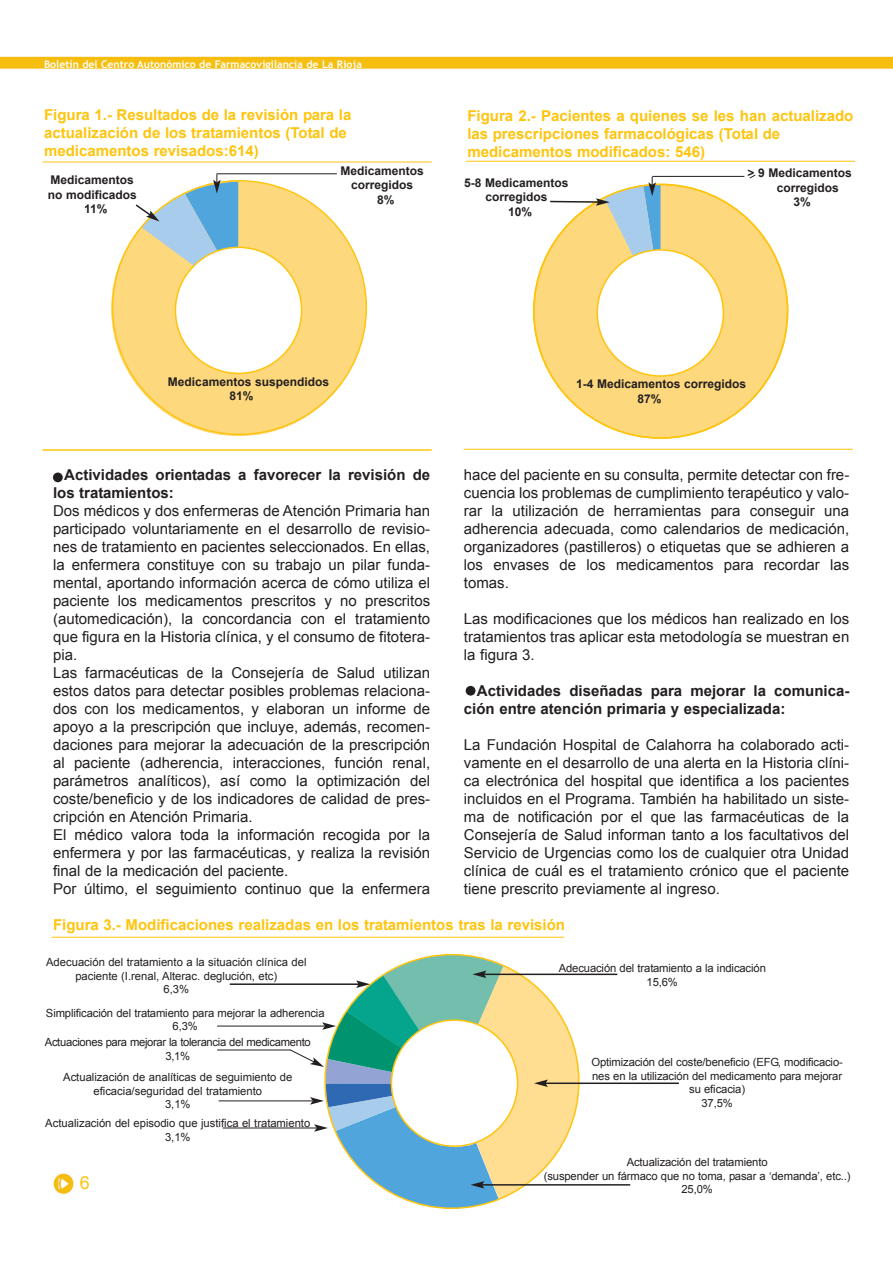
<style>
.page{position:relative;width:893px;height:1263px;background:#fff}
.page>*{position:absolute;margin:0;border:0;box-sizing:border-box;transform-origin:0 0}
.t1{font:18px "Arial";color:#fec40e}
.t2{font:15px/18px "Arial";color:#231f20;text-align:justify}
.t3{font:700 15px/18px "Arial";color:#fec40e}
.t4{font:700 15px/18px "Arial";color:#231f20}
.t5{font:700 12px/14.4px "Arial";color:#231f20}
.t6{font:11.25px/13.5px "Arial";letter-spacing:-.01em;color:#231f20;text-align:center}
.t7{font:11.25px/13.5px "Arial";letter-spacing:-.03em;color:#231f20;text-align:center}
.t8{font:700 10.5px "Trebuchet MS";color:#fff}
</style>
<div class="page">
<img style="left:0;top:56px;width:892px;height:13px">
<img style="left:53px;top:1173px;width:578px;height:21px">
<div style="left:78px;top:1175px;width:15px;height:21px;background:#fff"></div>
<hr style="left:43px;top:162px;width:388px;height:1px;background:#fec40e">
<div style="left:111px;top:181px;width:255px;height:255px;background:#fed87d;border-radius:50%"></div>
<hr style="left:216px;top:173px;width:121px;height:1px;background:#231f20">
<hr style="left:43px;top:449px;width:388px;height:2px;background:#fec40e">
<hr style="left:466px;top:161px;width:389px;height:1px;background:#fec40e">
<div style="left:533px;top:184px;width:254px;height:254px;background:#fed87d;border-radius:50%"></div>
<hr style="left:652px;top:176px;width:92px;height:1px;background:#231f20">
<svg style="left:749px;top:174px;width:7px;height:5px"></svg>
<div style="left:175px;top:247px;width:126px;height:126px;background:#fff;border-radius:50%"></div>
<div style="left:597px;top:250px;width:126px;height:126px;background:#fff;border-radius:50%"></div>
<hr style="left:463px;top:449px;width:389px;height:1px;background:#fec40e">
<svg style="left:548px;top:177px;width:112px;height:79px"></svg>
<svg style="left:134px;top:174px;width:104px;height:92px"></svg>
<hr style="left:222px;top:1128px;width:95px;height:1px;background:#231f20">
<hr style="left:218px;top:1101px;width:95px;height:1px;background:#231f20">
<hr style="left:217px;top:1050px;width:73px;height:1px;background:#231f20">
<hr style="left:217px;top:1026px;width:108px;height:1px;background:#231f20">
<hr style="left:230px;top:983px;width:129px;height:2px;background:#231f20">
<hr style="left:482px;top:1184px;width:148px;height:2px;background:#231f20">
<hr style="left:545px;top:1083px;width:134px;height:1px;background:#231f20">
<hr style="left:483px;top:974px;width:134px;height:1px;background:#231f20">
<svg style="left:289px;top:955px;width:290px;height:253px"></svg>
<hr style="left:51px;top:937px;width:513px;height:1px;background:#fec40e">
<div style="left:53px;top:473px;width:10px;height:9px;background:#231f20;border-radius:50%"></div>
<div style="left:465px;top:686px;width:10px;height:10px;background:#231f20;border-radius:50%"></div>
<p class="t8" style="left:44px;top:58px;width:319px">Boletín del Centro Autonómico de Farmacovigilancia de La Rioja</p>
<p class="t3" style="left:44px;top:106px;width:309px">Figura 1.- Resultados de la revisión para la actualización de los tratamientos (Total de medicamentos revisados:614)</p>
<p class="t5" style="left:340px;top:164px;width:85px">Medicamentos</p>
<p class="t5" style="left:351px;top:178px;width:64px">corregidos</p>
<p class="t5" style="left:377px;top:192px;width:19px">8%</p>
<p class="t5" style="left:50px;top:173px;width:85px">Medicamentos</p>
<p class="t5" style="left:48px;top:187px;width:91px">no modificados</p>
<p class="t5" style="left:84px;top:202px;width:25px">11%</p>
<p class="t3" style="left:467px;top:107px;width:387px">Figura 2.- Pacientes a quienes se les han actualizado las prescripciones farmacológicas (Total de medicamentos modificados: 546)</p>
<p class="t5" style="left:464px;top:176px;width:106px">5-8 Medicamentos</p>
<p class="t5" style="left:485px;top:190px;width:64px">corregidos</p>
<p class="t5" style="left:508px;top:204px;width:26px">10%</p>
<p class="t5" style="left:747px;top:166px;width:106px">&gt; 9 Medicamentos</p>
<p class="t5" style="left:776px;top:181px;width:64px">corregidos</p>
<p class="t5" style="left:793px;top:195px;width:19px">3%</p>
<p class="t5" style="left:229px;top:375px;width:101px;text-indent:-61px">Medicamentos suspendidos<br>81%</p>
<p class="t5" style="left:637px;top:377px;width:110px;text-indent:-61px">1-4 Medicamentos corregidos<br>87%</p>
<p class="t4" style="left:53px;top:466px;width:379px;text-indent:11px">Actividades orientadas a favorecer la revisión de los tratamientos:</p>
<p class="t2" style="left:53px;top:502px;width:379px;text-align:left">Dos médicos y dos enfermeras de Atención Primaria han participado voluntariamente en el desarrollo de revisio&shy;nes de tratamiento en pacientes seleccionados. En ellas, la enfermera constituye con su trabajo un pilar funda&shy;mental, aportando información acerca de cómo utiliza el paciente los medicamentos prescritos y no prescritos (automedicación), la concordancia con el tratamiento que figura en la Historia clínica, y el consumo de fitotera&shy;pia.<br>Las farmacéuticas de la Consejería de Salud utilizan estos datos para detectar posibles problemas relaciona&shy;dos con los medicamentos, y elaboran un informe de apoyo a la prescripción que incluye, además, recomen&shy;daciones para mejorar la adecuación de la prescripción al paciente (adherencia, interacciones, función renal, parámetros analíticos), así como la optimización del coste/beneficio y de los indicadores de calidad de pres&shy;cripción en Atención Primaria.<br>El médico valora toda la información recogida por la enfermera y por las farmacéuticas, y realiza la revisión final de la medicación del paciente.<br>Por último, el seguimiento continuo que la enfermera</p>
<p class="t2" style="left:464px;top:466px;width:387px">hace del paciente en su consulta, permite detectar con fre&shy;cuencia los problemas de cumplimiento terapéutico y valo&shy;rar la utilización de herramientas para conseguir una adherencia adecuada, como calendarios de medicación, organizadores (pastilleros) o etiquetas que se adhieren a los envases de los medicamentos para recordar las tomas.</p>
<p class="t2" style="left:464px;top:610px;width:387px">Las modificaciones que los médicos han realizado en los tratamientos tras aplicar esta metodología se muestran en la figura 3.</p>
<p class="t4" style="left:464px;top:682px;width:387px;text-indent:13px">Actividades diseñadas para mejorar la comunica&shy;ción entre atención primaria y especializada:</p>
<p class="t2" style="left:464px;top:736px;width:387px">La Fundación Hospital de Calahorra ha colaborado acti&shy;vamente en el desarrollo de una alerta en la Historia clíni&shy;ca electrónica del hospital que identifica a los pacientes incluidos en el Programa. También ha habilitado un siste&shy;ma de notificación por el que las farmacéuticas de la Consejería de Salud informan tanto a los facultativos del Servicio de Urgencias como los de cualquier otra Unidad clínica de cuál es el tratamiento crónico que el paciente tiene prescrito previamente al ingreso.</p>
<p class="t3" style="left:53px;top:916px;width:513px">Figura 3.- Modificaciones realizadas en los tratamientos tras la revisión</p>
<p class="t6" style="left:46px;top:956px;width:262px">Adecuación del tratamiento a la situación clínica del paciente (I.renal, Alterac. deglución, etc)<br>6,3%</p>
<p class="t6" style="left:558px;top:961px;width:209px">Adecuación del tratamiento a la indicación<br>15,6%</p>
<p class="t6" style="left:46px;top:1006px;width:280px">Simplificación del tratamiento para mejorar la adherencia<br>6,3%</p>
<p class="t7" style="left:45px;top:1036px;width:267px">Actuaciones para mejorar la tolerancia del medicamento<br>3,1%</p>
<p class="t6" style="left:63px;top:1071px;width:231px">Actualización de analíticas de seguimiento de eficacia/seguridad del tratamiento<br>3,1%</p>
<p class="t6" style="left:45px;top:1117px;width:266px">Actualización del episodio que justifica el tratamiento<br>3,1%</p>
<p class="t1" style="left:80px;top:1173px;width:12px">6</p>
<p class="t6" style="left:591px;top:1056px;width:253px">Optimización del coste/beneficio (EFG, modificacio&shy;nes en la utilización del medicamento para mejorar su eficacia)<br>37,5%</p>
<p class="t6" style="left:543px;top:1155px;width:308px">Actualización del tratamiento<br>(suspender un fármaco que no toma, pasar a ‘demanda’, etc..)<br>25,0%</p>
</div>
